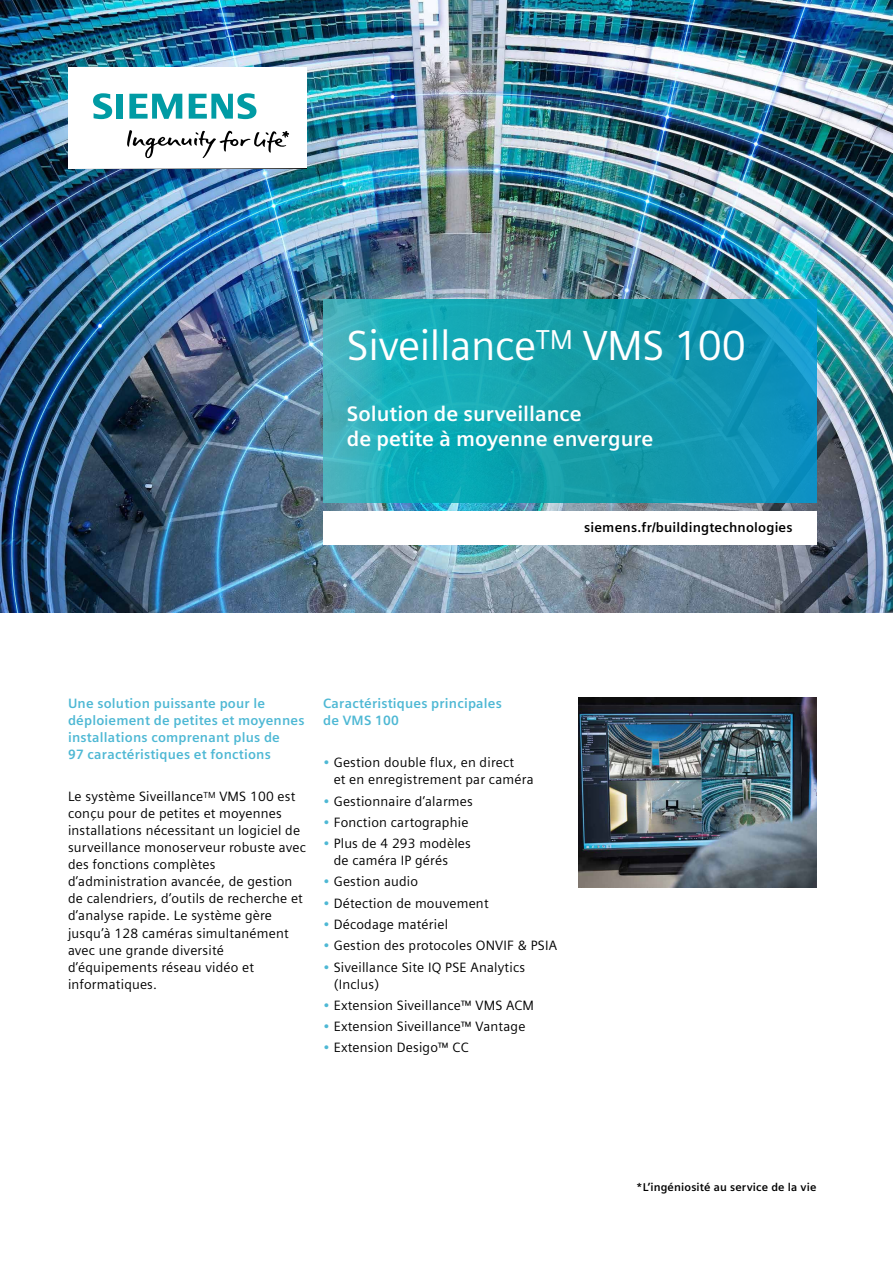
<style>
.page{position:relative;width:893px;height:1263px;background:#fff}
.page>*{position:absolute;margin:0;border:0;box-sizing:border-box;transform-origin:0 0}
.t1{font:42px "Siemens Sans";letter-spacing:-.01em;color:#fff}
.t2{font:700 21px/25.2px "Siemens Sans";color:#fff}
.t3{font:13.5px/17px "Siemens Sans";letter-spacing:.015em;color:#000}
.t4{font:700 13.5px/17px "Siemens Sans";letter-spacing:.015em;color:#4eb8d4}
.t5{font:700 13.5px "Siemens Sans";letter-spacing:.015em;color:#000}
.t6{font:700 11.25px "Siemens Sans";letter-spacing:.015em;color:#000}
.s1{color:#4eb8d4}
</style>
<div class="page">
<img style="left:0;top:0;width:893px;height:612px">
<svg style="left:323px;top:300px;width:493px;height:203px;background:#17a0b3"></svg>
<div style="left:323px;top:511px;width:493px;height:33px;background:#fff"></div>
<img style="left:578px;top:697px;width:238px;height:191px">
<div style="left:68px;top:68px;width:238px;height:100px;background:#fff"></div>
<svg style="left:127px;top:130px;width:162px;height:28px"></svg>
<svg style="left:93px;top:93px;width:30px;height:26px"></svg>
<svg style="left:129px;top:94px;width:53px;height:25px"></svg>
<svg style="left:189px;top:93px;width:67px;height:26px"></svg>
<h1 class="t1" style="left:347px;top:322px;width:400px">Siveillance<sup>TM</sup> VMS 100</h1>
<h2 class="t2" style="left:347px;top:401px;width:308px">Solution de surveillance<br>de petite à moyenne envergure</h2>
<p class="t5" style="left:584px;top:520px;width:210px">siemens.fr/buildingtechnologies</p>
<p class="t4" style="left:68px;top:695px;width:238px">Une solution puissante pour le déploiement de petites et moyennes installations comprenant plus de<br>97 caractéristiques et fonctions</p>
<p class="t3" style="left:68px;top:788px;width:239px">Le système Siveillance<sup>TM</sup> VMS 100 est conçu pour de petites et moyennes installations nécessitant un logiciel de surveillance monoserveur robuste avec des fonctions complètes d’administration avancée, de gestion de calendriers, d’outils de recherche et d’analyse rapide. Le système gère jusqu’à 128 caméras simultanément avec une grande diversité d’équipements réseau vidéo et informatiques.</p>
<p class="t4" style="left:323px;top:695px;width:180px">Caractéristiques principales de VMS 100</p>
<p class="t3" style="left:334px;top:754px;width:201px;text-indent:-11px"><span class="s1">•</span> Gestion double flux, en direct<br>et en enregistrement par caméra</p>
<p class="t3" style="left:323px;top:792px;width:151px"><span class="s1">•</span> Gestionnaire d’alarmes</p>
<p class="t3" style="left:323px;top:814px;width:147px"><span class="s1">•</span> Fonction cartographie</p>
<p class="t3" style="left:334px;top:835px;width:139px;text-indent:-11px"><span class="s1">•</span> Plus de 4 293 modèles de caméra IP gérés</p>
<p class="t3" style="left:323px;top:873px;width:96px"><span class="s1">•</span> Gestion audio</p>
<p class="t3" style="left:323px;top:895px;width:167px"><span class="s1">•</span> Détection de mouvement</p>
<p class="t3" style="left:323px;top:916px;width:126px"><span class="s1">•</span> Décodage matériel</p>
<p class="t3" style="left:323px;top:937px;width:235px"><span class="s1">•</span> Gestion des protocoles ONVIF &amp; PSIA</p>
<p class="t3" style="left:334px;top:958px;width:193px;text-indent:-11px"><span class="s1">•</span> Siveillance Site IQ PSE Analytics (Inclus)</p>
<p class="t3" style="left:323px;top:997px;width:212px"><span class="s1">•</span> Extension Siveillance™ VMS ACM</p>
<p class="t3" style="left:323px;top:1018px;width:204px"><span class="s1">•</span> Extension Siveillance™ Vantage</p>
<p class="t3" style="left:323px;top:1039px;width:147px"><span class="s1">•</span> Extension Desigo™ CC</p>
<p class="t6" style="left:636px;top:1180px;width:182px">*L’ingéniosité au service de la vie</p>
</div>
